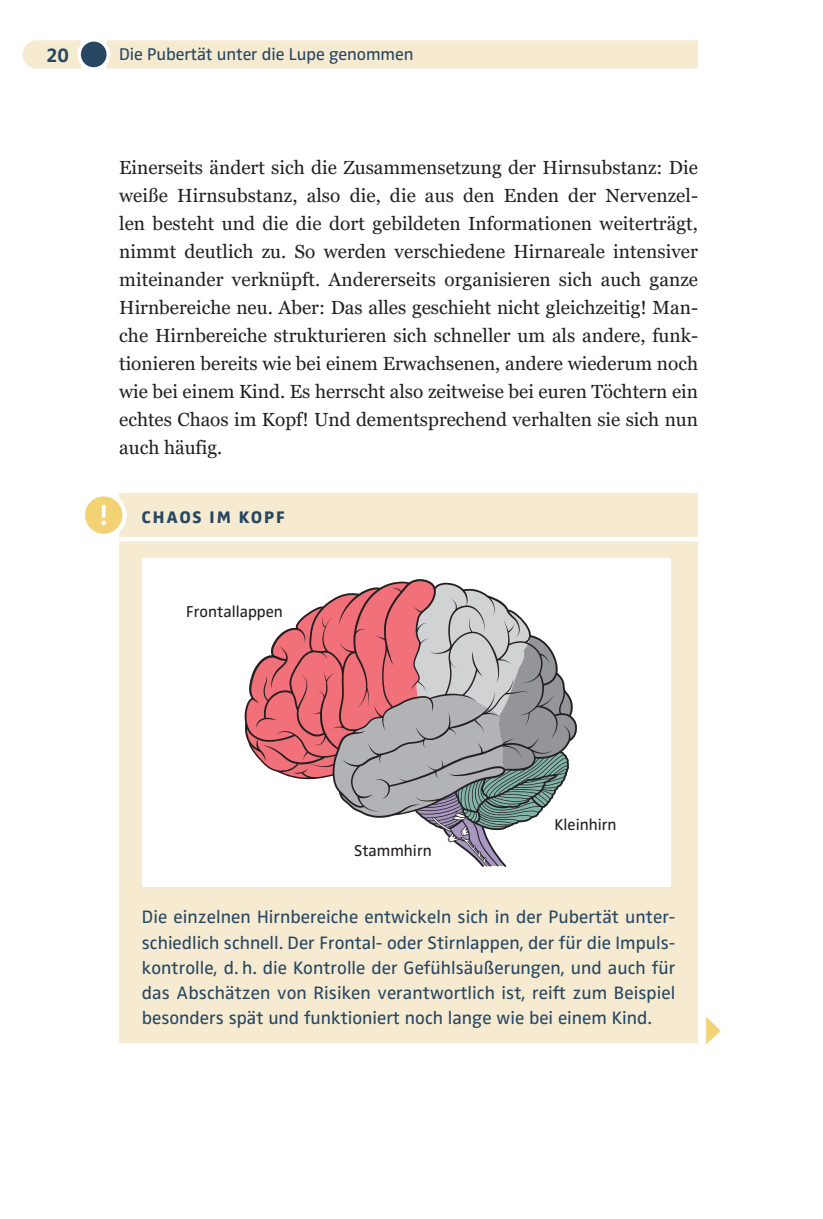
<style>
.page{position:relative;width:823px;height:1219px;background:#fff}
.page>*{position:absolute;margin:0;border:0;box-sizing:border-box;transform-origin:0 0}
.t1{font:700 20.8px "Zwo Pro";color:#274762}
.Grundtext{font:19px/28px "Georgia Pro";color:#231f20;text-align:justify}
.Kasten_Grundtext{font:18.6px/25.2px "Zwo Pro";color:#274762;text-align:justify}
.t2{font:17.6px "Zwo Pro";letter-spacing:-.005em;color:#274762}
.Kasten_Ueberschrift{font:800 17.4px "Zwo Pro";letter-spacing:.11em;color:#274762}
.t3{font:16.2px "Zwo Pro";color:#231f20}
</style>
<div class="page">
<div style="left:119px;top:493px;width:578px;height:550px;background:#f6ebd1"></div>
<hr style="left:119px;top:537px;width:578px;height:4px;background:#fff">
<div style="left:142px;top:558px;width:528px;height:329px;background:#fff"></div>
<svg style="left:244px;top:579px;width:333px;height:288px"></svg>
<div style="left:83px;top:494px;width:41px;height:42px;background:#f3d273;border-radius:50%"></div>
<svg style="left:102px;top:505px;width:4px;height:13px"></svg>
<svg style="left:101px;top:521px;width:5px;height:4px"></svg>
<div style="left:81px;top:492px;width:46px;height:46px;border:4px solid #fff;border-radius:50%"></div>
<svg style="left:23px;top:40px;width:674px;height:29px;background:#f6ebd2"></svg>
<div style="left:81px;top:42px;width:25px;height:25px;background:#274762;border-radius:50%"></div>
<p class="t1" style="left:47px;top:42px;width:24px">20</p>
<p class="t2" style="left:119px;top:44px;width:295px">Die Pubertät unter die Lupe genommen</p>
<p class="Grundtext" style="left:119px;top:154px;width:580px">Einerseits ändert sich die Zusammensetzung der Hirnsubstanz: Die weiße Hirnsubstanz, also die, die aus den Enden der Nervenzel&shy;len besteht und die die dort gebildeten Informationen weiterträgt, nimmt deutlich zu. So werden verschiedene Hirnareale intensiver miteinander verknüpft. Andererseits organisieren sich auch ganze Hirnbereiche neu. Aber: Das alles geschieht nicht gleichzeitig! Man&shy;che Hirnbereiche strukturieren sich schneller um als andere, funk&shy;tionieren bereits wie bei einem Erwachsenen, andere wiederum noch wie bei einem Kind. Es herrscht also zeitweise bei euren Töchtern ein echtes Chaos im Kopf! Und dementsprechend verhalten sie sich nun auch häufig.</p>
<p class="Kasten_Ueberschrift" style="left:142px;top:507px;width:144px">CHAOS IM KOPF</p>
<p class="t3" style="left:186px;top:602px;width:98px">Frontallappen</p>
<p class="t3" style="left:354px;top:841px;width:79px">Stammhirn</p>
<p class="t3" style="left:554px;top:815px;width:64px">Kleinhirn</p>
<p class="Kasten_Grundtext" style="left:142px;top:905px;width:534px">Die einzelnen Hirnbereiche entwickeln sich in der Pubertät unter&shy;schiedlich schnell. Der Frontal- oder Stirnlappen, der für die Impuls&shy;kontrolle, d. h. die Kontrolle der Gefühlsäußerungen, und auch für das Abschätzen von Risiken verantwortlich ist, reift zum Beispiel besonders spät und funktioniert noch lange wie bei einem Kind.</p>
</div>
